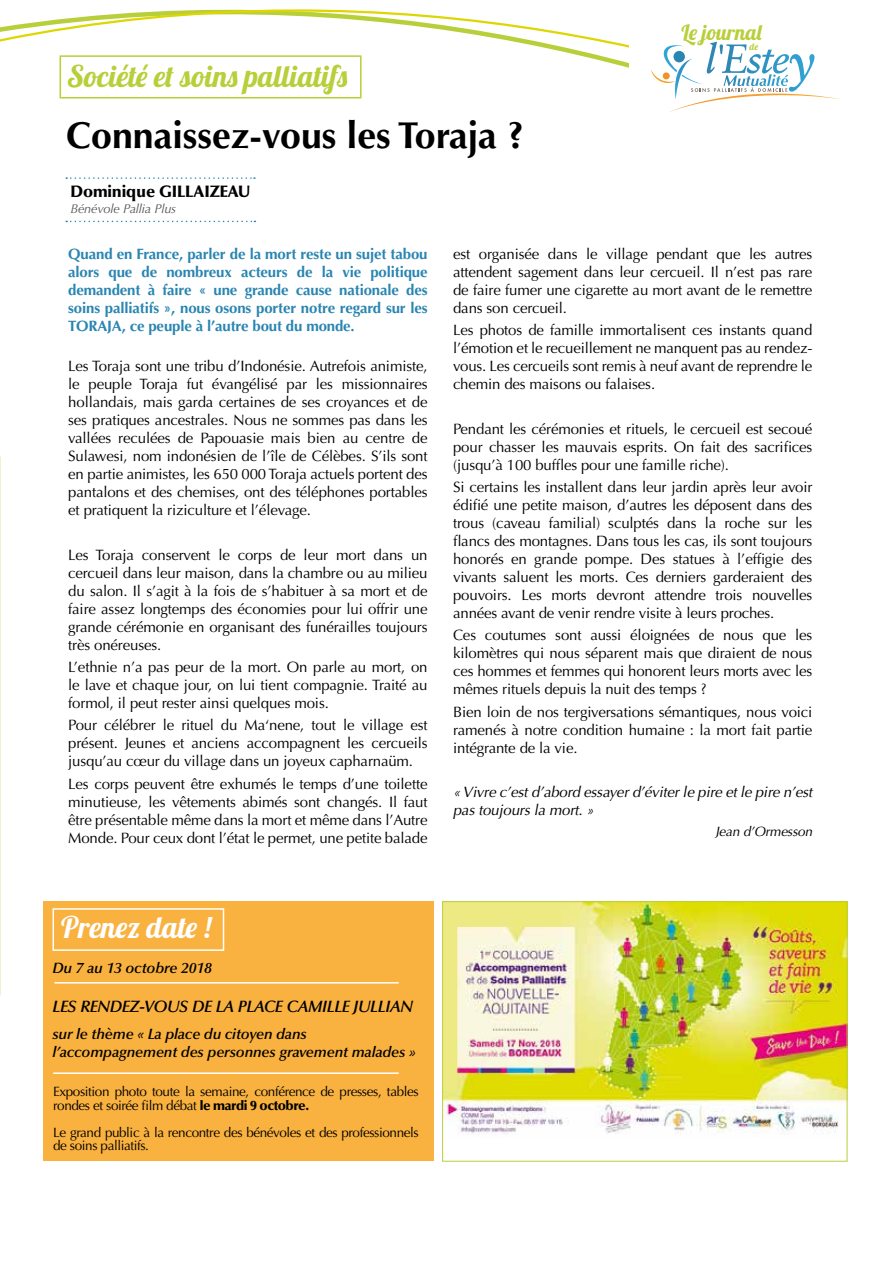
<style>
.page{position:relative;width:872px;height:1263px;background:#fff}
.page>*{position:absolute;margin:0;border:0;box-sizing:border-box;transform-origin:0 0}
.t1{font:700 37.5px "Optima LT Std";color:#000}
.t2{font:30px "Lobster 1.4";color:#b8cf3a}
.t3{font:30px "Lobster 1.4";color:#fff}
.t4{font:21.3px "Lobster 1.4";color:#b8cf3a}
.t5{font:italic 600 16.5px "Optima LT Std";letter-spacing:-.02em;color:#000}
.t6{font:900 16.5px "Optima LT Std";letter-spacing:-.01em;color:#000}
.t7{font:15px/18px "Optima LT Std";letter-spacing:-.01em;color:#000;text-align:justify}
.t8{font:700 15px/18px "Optima LT Std";letter-spacing:-.01em;color:#2985b1;text-align:justify}
.t9{font:italic 600 15px/18px "Optima LT Std";letter-spacing:-.01em;color:#000}
.t10{font:italic 15px/18px "Optima LT Std";color:#000}
.t11{font:13.5px/13.5px "Optima LT Std";letter-spacing:-.03em;color:#000}
.t12{font:italic 13.5px "Optima LT Std";color:#000}
.t13{font:italic 12.75px "Optima LT Std";letter-spacing:-.01em;color:#575756}
.t14{font:9.6px "Lobster 1.4";color:#b8cf3a}
.s1{font-weight:900}
</style>
<div class="page">
<svg style="left:0;top:9px;width:629px;height:90px"></svg>
<svg style="left:66px;top:177px;width:189px;height:2px"></svg>
<svg style="left:66px;top:221px;width:189px;height:1px"></svg>
<div style="left:60px;top:55px;width:301px;height:43px;border:2px solid #b8cf3a"></div>
<svg style="left:651px;top:42px;width:189px;height:70px"></svg>
<div style="left:44px;top:901px;width:390px;height:260px;background:#f9b13f"></div>
<div style="left:53px;top:908px;width:171px;height:43px;border:2px solid #fff"></div>
<hr style="left:53px;top:1072px;width:346px;height:2px;background:#fff">
<hr style="left:54px;top:982px;width:345px;height:1px;background:#fff">
<img style="left:444px;top:903px;width:401px;height:232px">
<div style="left:442px;top:901px;width:405px;height:260px;border:1px solid #b8cf3a"></div>
<h2 class="t2" style="left:67px;top:57px;width:282px">Société et soins palliatifs</h2>
<h1 class="t1" style="left:66px;top:114px;width:459px">Connaissez-vous les Toraja ?</h1>
<p class="t6" style="left:70px;top:182px;width:182px">Dominique GILLAIZEAU</p>
<p class="t13" style="left:70px;top:201px;width:107px">Bénévole Pallia Plus</p>
<h3 class="t4" style="left:681px;top:19px;width:82px">Le journal</h3>
<p class="t14" style="left:749px;top:40px;width:10px">de</p>
<p class="t8" style="left:68px;top:245px;width:361px">Quand en France, parler de la mort reste un sujet tabou alors que de nombreux acteurs de la vie politique demandent à faire « une grande cause nationale des soins palliatifs », nous osons porter notre regard sur les TORAJA, ce peuple à l’autre bout du monde.</p>
<p class="t7" style="left:68px;top:357px;width:361px">Les Toraja sont une tribu d’Indonésie. Autrefois animiste, le peuple Toraja fut évangélisé par les missionnaires hollandais, mais garda certaines de ses croyances et de ses pratiques ancestrales. Nous ne sommes pas dans les vallées reculées de Papouasie mais bien au centre de Sulawesi, nom indonésien de l’île de Célèbes. S’ils sont en partie animistes, les 650 000 Toraja actuels portent des pantalons et des chemises, ont des téléphones portables et pratiquent la riziculture et l’élevage.</p>
<p class="t7" style="left:68px;top:546px;width:361px">Les Toraja conservent le corps de leur mort dans un cercueil dans leur maison, dans la chambre ou au milieu du salon. Il s’agit à la fois de s’habituer à sa mort et de faire assez longtemps des économies pour lui offrir une grande cérémonie en organisant des funérailles toujours très onéreuses.</p>
<p class="t7" style="left:68px;top:658px;width:361px">L’ethnie n’a pas peur de la mort. On parle au mort, on le lave et chaque jour, on lui tient compagnie. Traité au formol, il peut rester ainsi quelques mois.</p>
<p class="t7" style="left:68px;top:716px;width:361px">Pour célébrer le rituel du Ma‘nene, tout le village est présent. Jeunes et anciens accompagnent les cercueils jusqu’au cœur du village dans un joyeux capharnaüm.</p>
<p class="t7" style="left:68px;top:775px;width:361px">Les corps peuvent être exhumés le temps d’une toilette minutieuse, les vêtements abimés sont changés. Il faut être présentable même dans la mort et même dans l’Autre Monde. Pour ceux dont l’état le permet, une petite balade</p>
<p class="t7" style="left:453px;top:245px;width:361px">est organisée dans le village pendant que les autres attendent sagement dans leur cercueil. Il n’est pas rare de faire fumer une cigarette au mort avant de le remettre dans son cercueil.</p>
<p class="t7" style="left:453px;top:321px;width:361px">Les photos de famille immortalisent ces instants quand l’émotion et le recueillement ne manquent pas au rendez&shy;vous. Les cercueils sont remis à neuf avant de reprendre le chemin des maisons ou falaises.</p>
<p class="t7" style="left:453px;top:420px;width:361px">Pendant les cérémonies et rituels, le cercueil est secoué pour chasser les mauvais esprits. On fait des sacrifices (jusqu’à 100 buffles pour une famille riche).</p>
<p class="t7" style="left:453px;top:478px;width:361px">Si certains les installent dans leur jardin après leur avoir édifié une petite maison, d’autres les déposent dans des trous (caveau familial) sculptés dans la roche sur les flancs des montagnes. Dans tous les cas, ils sont toujours honorés en grande pompe. Des statues à l’effigie des vivants saluent les morts. Ces derniers garderaient des pouvoirs. Les morts devront attendre trois nouvelles années avant de venir rendre visite à leurs proches.</p>
<p class="t7" style="left:453px;top:626px;width:361px">Ces coutumes sont aussi éloignées de nous que les kilomètres qui nous séparent mais que diraient de nous ces hommes et femmes qui honorent leurs morts avec les mêmes rituels depuis la nuit des temps ?</p>
<p class="t7" style="left:453px;top:703px;width:361px">Bien loin de nos tergiversations sémantiques, nous voici ramenés à notre condition humaine : la mort fait partie intégrante de la vie.</p>
<p class="t10" style="left:453px;top:783px;width:364px">« Vivre c’estd’abord essayerd’éviterle pire etle pire n’est pastoujoursla mort.»</p>
<p class="t12" style="left:715px;top:823px;width:101px">Jean d’Ormesson</p>
<h2 class="t3" style="left:61px;top:908px;width:152px">Prenez date !</h2>
<p class="t9" style="left:52px;top:959px;width:161px">Du 7 au 13 octobre 2018</p>
<p class="t5" style="left:52px;top:997px;width:362px">LES RENDEZ-VOUS DE LA PLACE CAMILLE JULLIAN</p>
<p class="t9" style="left:52px;top:1025px;width:365px">sur le thème « La place du citoyen dans l’accompagnement des personnes gravement malades »</p>
<p class="t11" style="left:53px;top:1085px;width:367px">Exposition photo toute la semaine, conférence de presses, tables rondes et soirée film débat <span class="s1">le mardi 9 octobre.</span></p>
<p class="t11" style="left:53px;top:1125px;width:367px">Le grand public à la rencontre des bénévoles et des professionnels de soins palliatifs.</p>
</div>
